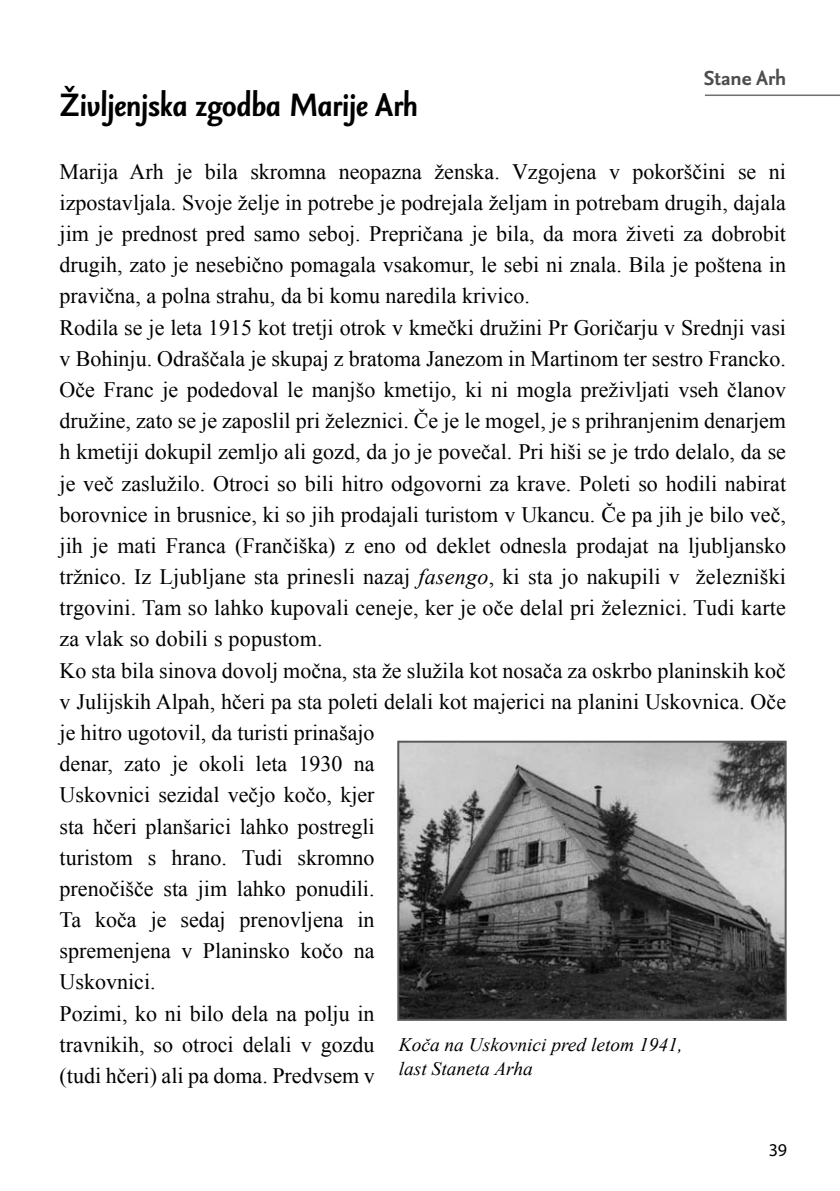
<style>
.page{position:relative;width:840px;height:1191px;background:#fff}
.page>*{position:absolute;margin:0;border:0;box-sizing:border-box;transform-origin:0 0}
.t1{font:italic 700 39px "Seria Sans Lf";color:#000}
.t2{font:700 24.4px "Seria Sans Lf";color:#4d4d4f}
.t3{font:22px/31.2px "Times New Roman";color:#000}
.t4{font:italic 19px/23.2px "Times New Roman";color:#000}
.t5{font:18px "Myriad Pro";color:#000}
.s1{font-style:italic}
</style>
<div class="page">
<img style="left:400px;top:743px;width:383px;height:274px">
<div style="left:397px;top:740px;width:389px;height:280px;border:2px solid #58595b"></div>
<hr style="left:704px;top:94px;width:135px;height:2px;background:#6d6f71">
<p class="t2" style="left:703px;top:66px;width:84px">Stane Arh</p>
<h1 class="t1" style="left:60px;top:86px;width:359px">Življenjska zgodba Marije Arh</h1>
<p class="t3" style="left:60px;top:155px;width:727px">Marija Arh je bila skromna neopazna ženska. Vzgojena v pokorščini se ni izpostavljala. Svoje želje in potrebe je podrejala željam in potrebam drugih, dajala jim je prednost pred samo seboj. Prepričana je bila, da mora živeti za dobrobit drugih, zato je nesebično pomagala vsakomur, le sebi ni znala. Bila je poštena in pravična, a polna strahu, da bi komu naredila krivico.<br>Rodila se je leta 1915 kot tretji otrok v kmečki družini Pr Goričarju v Srednji vasi v Bohinju. Odraščala je skupaj z bratoma Janezom in Martinom ter sestro Francko.<br>Oče Franc je podedoval le manjšo kmetijo, ki ni mogla preživljati vseh članov družine, zato se je zaposlil pri železnici. Če je le mogel, je s prihranjenim denarjem h kmetiji dokupil zemljo ali gozd, da jo je povečal. Pri hiši se je trdo delalo, da se je več zaslužilo. Otroci so bili hitro odgovorni za krave. Poleti so hodili nabirat borovnice in brusnice, ki so jih prodajali turistom v Ukancu. Če pa jih je bilo več, jih je mati Franca (Frančiška) z eno od deklet odnesla prodajat na ljubljansko tržnico. Iz Ljubljane sta prinesli nazaj <span class="s1">fasengo</span>, ki sta jo nakupili v železniški trgovini. Tam so lahko kupovali ceneje, ker je oče delal pri železnici. Tudi karte za vlak so dobili s popustom.<br>Ko sta bila sinova dovolj močna, sta že služila kot nosača za oskrbo planinskih koč v Julijskih Alpah, hčeri pa sta poleti delali kot majerici na planini Uskovnica. Oče je hitro ugotovil, da turisti prinašajo<br>denar, zato je okoli leta 1930 na<br>Uskovnici sezidal večjo kočo, kjer<br>sta hčeri planšarici lahko postregli<br>turistom s hrano. Tudi skromno<br>prenočišče sta jim lahko ponudili.<br>Ta koča je sedaj prenovljena in<br>spremenjena v Planinsko kočo na<br>Uskovnici.<br>Pozimi, ko ni bilo dela na polju in<br>travnikih, so otroci delali v gozdu<br>(tudi hčeri) ali pa doma. Predvsem v</p>
<p class="t4" style="left:398px;top:1033px;width:285px">Koča na Uskovnici pred letom 1941, last Staneta Arha</p>
<p class="t5" style="left:768px;top:1139px;width:20px">39</p>
</div>
